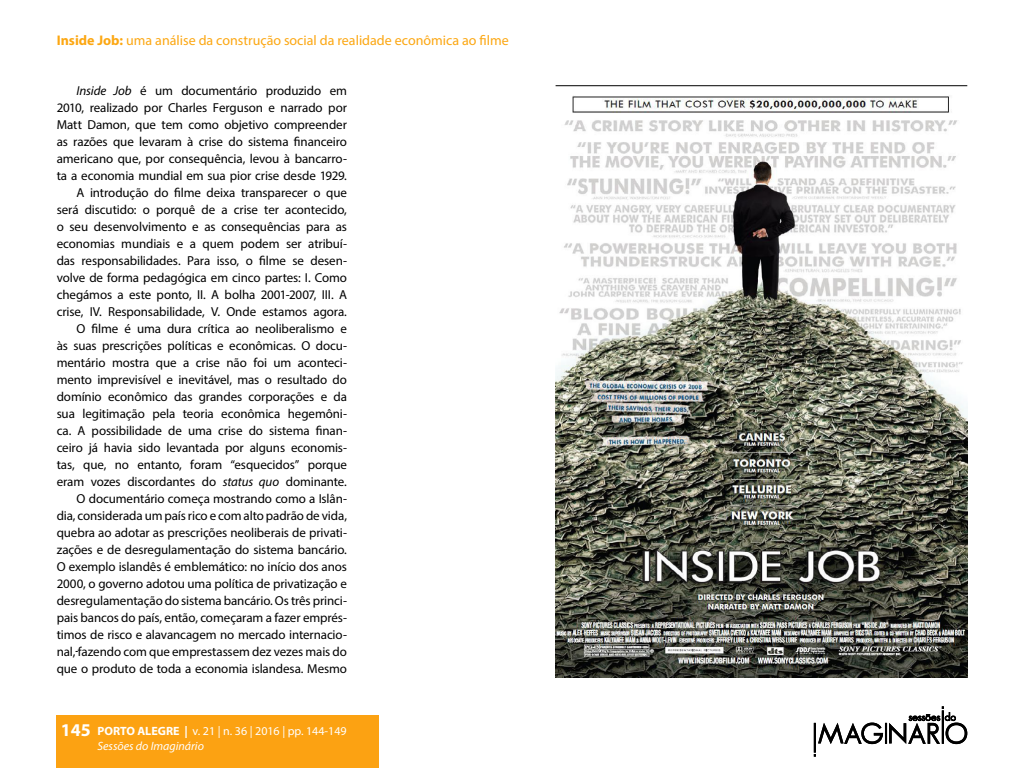
<style>
.page{position:relative;width:1024px;height:768px;background:#fff}
.page>*{position:absolute;margin:0;border:0;box-sizing:border-box;transform-origin:0 0}
.t1{font:700 18px "Myriad Pro";color:#fff}
.t2{font:14px "Myriad Pro";color:#fca712}
.t3{font:13px/17px "Myriad Pro";letter-spacing:-.01em;color:#000;text-align:right}
.t4{font:12px/15px "Myriad Pro";color:#fff}
.s1{font-weight:700}
.s2{font-style:italic}
</style>
<div class="page">
<div style="left:57px;top:715px;width:322px;height:53px;background:#fca212"></div>
<svg style="left:814px;top:706px;width:154px;height:51px"></svg>
<img style="left:556px;top:86px;width:411px;height:592px">
<hr style="left:556px;top:85px;width:411px;height:1px;background:#000">
<p class="t2" style="left:57px;top:32px;width:454px"><span class="s1">Inside Job:</span> uma análise da construção social da realidade econômica ao filme</p>
<p class="t3" style="left:57px;top:82px;width:292px"><span class="s2">Inside Job</span> é um documentário produzido em 2010, realizado por Charles Ferguson e narrado por Matt Damon, que tem como objetivo compreender as razões que levaram à crise do sistema financeiro americano que, por consequência, levou à bancarro&shy;ta a economia mundial em sua pior crise desde 1929.<br>A introdução do filme deixa transparecer o que será discutido: o porquê de a crise ter acontecido, o seu desenvolvimento e as consequências para as economias mundiais e a quem podem ser atribuí&shy;das responsabilidades. Para isso, o filme se desen&shy;volve de forma pedagógica em cinco partes: I. Como chegámos a este ponto, II. A bolha 2001-2007, III. A crise, IV. Responsabilidade, V. Onde estamos agora.<br>O filme é uma dura crítica ao neoliberalismo e<br>às suas prescrições políticas e econômicas. O docu&shy;mentário mostra que a crise não foi um aconteci&shy;mento imprevisível e inevitável, mas o resultado do domínio econômico das grandes corporações e da sua legitimação pela teoria econômica hegemôni&shy;ca. A possibilidade de uma crise do sistema finan&shy;ceiro já havia sido levantada por alguns economis&shy;tas, que, no entanto, foram “esquecidos” porque eram vozes discordantes do <span class="s2">status quo</span> dominante.<br>O documentário começa mostrando como a Islân&shy;dia, considerada um país rico e com alto padrão de vida, quebra ao adotar as prescrições neoliberais de privati&shy;zações e de desregulamentação do sistema bancário.<br>O exemplo islandês é emblemático: no início dos anos 2000, o governo adotou uma política de privatização e desregulamentação do sistema bancário. Os três princi&shy;pais bancos do país, então, começaram a fazer emprés&shy;timos de risco e alavancagem no mercado internacio&shy;nal, fazendo com que emprestassem dez vezes mais do que o produto de toda a economia islandesa. Mesmo</p>
<h1 class="t1" style="left:61px;top:718px;width:31px">145</h1>
<p class="t4" style="left:97px;top:724px;width:251px"><span class="s1">PORTO ALEGRE |</span> v. 21 | n. 36 | 2016 | pp. 144-149<br><span class="s2">Sessões do Imaginário</span></p>
</div>
